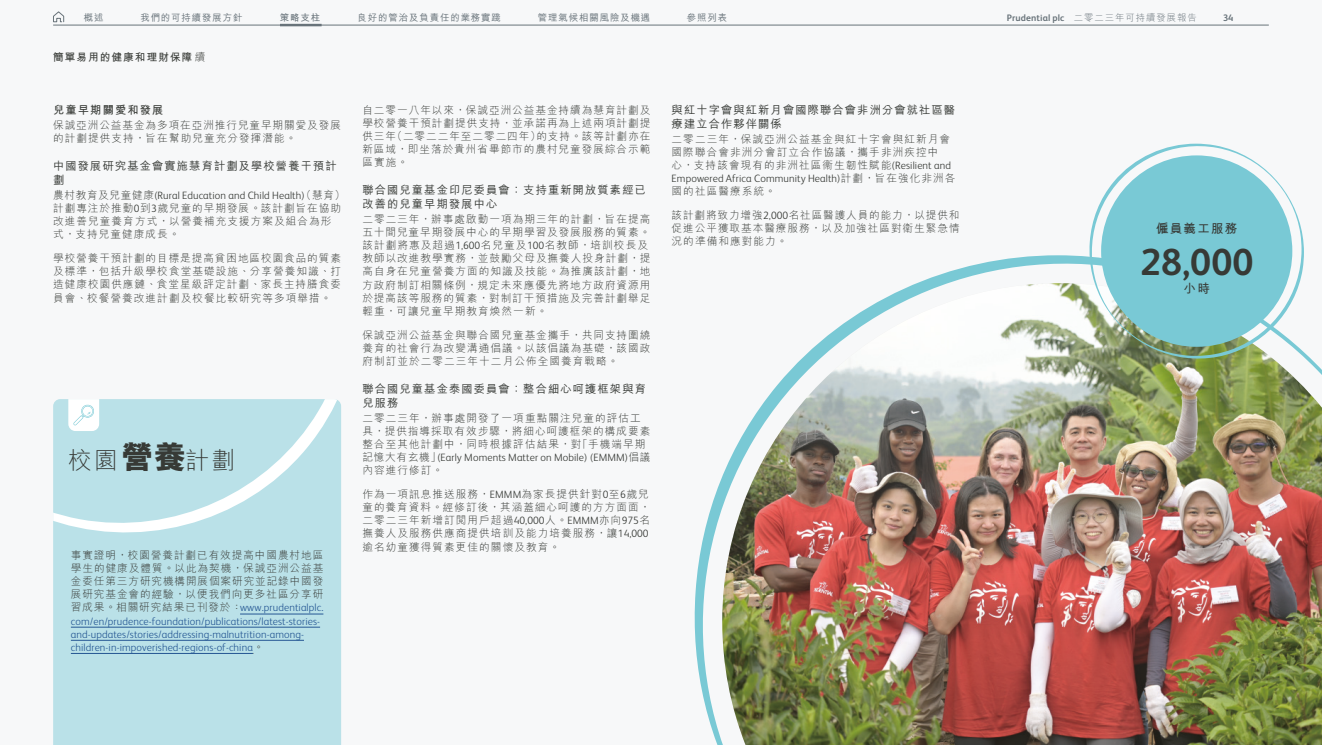
<style>
.page{position:relative;width:1322px;height:745px;background:#fff}
.page>*{position:absolute;margin:0;border:0;box-sizing:border-box;transform-origin:0 0}
.t1{font:700 37.5px "FS Albert Pro";color:#373a36}
.t2{font:300 23.75px "M Hei HK";color:#373a36}
.t3{font:700 12.5px "M Hei HK";letter-spacing:.1em;color:#373a36}
.t4{font:500 11.25px/13.8px "M Hei HK";letter-spacing:.1em;color:#373a36}
.t5{font:700 11.25px "M Hei HK";letter-spacing:.1em;color:#373a36}
.t6{font:300 10.62px/13.1px "M Hei HK";letter-spacing:.095em;color:#373a36}
.t7{font:300 10.62px/13.1px "FS Albert Pro";letter-spacing:.01em;color:#255793}
.t8{font:300 10.62px "FS Albert Pro";letter-spacing:.01em;color:#373a36}
.t9{font:700 10.62px "M Hei HK";letter-spacing:.1em;color:#373a36}
.t10{font:500 9.38px "M Hei HK";letter-spacing:.1em;color:#68737a}
.t11{font:700 9.38px "FS Albert Pro";letter-spacing:.01em;color:#68737a}
.t12{font:700 9.38px "M Hei HK";color:#68737a}
.s1{font-family:"M Hei HK";font-weight:300}
.s2{font-weight:300}
.s3{font-family:"M Hei HK"}
.s4{font-family:"FS Albert Pro"}
.s5{font-weight:800;font-size:32.5px}
.s6{font-family:"M Hei HK";color:#373a36}
</style>
<div class="page">
<div style="left:0;top:0;width:1322px;height:744px;background:#f7f8f9"></div>
<svg style="left:694px;top:255px;width:390px;height:489px"></svg>
<img style="left:722px;top:283px;width:600px;height:461px">
<div style="left:53px;top:552px;width:288px;height:192px;background:#bae1e8"></div>
<svg style="left:53px;top:399px;width:288px;height:153px;background:#bfe3e9"></svg>
<svg style="left:68px;top:399px;width:31px;height:32px"></svg>
<hr style="left:240px;top:613px;width:83px;height:1px;background:#255793">
<hr style="left:71px;top:626px;width:249px;height:1px;background:#255793">
<hr style="left:71px;top:639px;width:233px;height:1px;background:#255793">
<hr style="left:71px;top:652px;width:182px;height:1px;background:#255793">
<svg style="left:1084px;top:143px;width:220px;height:221px"></svg>
<div style="left:1101px;top:155px;width:191px;height:191px;background:#79c9d5;border-radius:50%"></div>
<hr style="left:53px;top:25px;width:1216px;height:1px;background:#68737a">
<hr style="left:280px;top:24px;width:42px;height:2px;background:#68737a">
<svg style="left:53px;top:11px;width:11px;height:11px"></svg>
<p class="t10" style="left:84px;top:11px;width:21px">概述</p>
<p class="t10" style="left:140px;top:11px;width:104px">我們的可持續發展方針</p>
<p class="t12" style="left:280px;top:11px;width:42px">策略支柱</p>
<p class="t10" style="left:357px;top:11px;width:145px">良好的管治及負責任的業務實踐</p>
<p class="t10" style="left:538px;top:11px;width:114px">管理氣候相關風險及機遇</p>
<p class="t10" style="left:687px;top:11px;width:42px">參照列表</p>
<p class="t11" style="left:1007px;top:11px;width:191px">Prudential plc <span class="s1">二零二三年可持續發展報告</span></p>
<p class="t11" style="left:1223px;top:11px;width:12px">34</p>
<p class="t9" style="left:53px;top:49px;width:154px">簡單易用的健康和理財保障<span class="s2">續</span></p>
<p class="t5" style="left:53px;top:102px;width:112px">兒童早期關愛和發展</p>
<p class="t6" style="left:53px;top:118px;width:289px">保誠亞洲公益基金為多項在亞洲推行兒童早期關愛及發展的計劃提供支持，旨在幫助兒童充分發揮潛能。</p>
<p class="t4" style="left:53px;top:158px;width:285px">中國發展研究基金會實施慧育計劃及學校營養干預計劃</p>
<p class="t8" style="left:53px;top:188px;width:293px"><span class="s3">農村教育及兒童健康</span>(Rural Education and Child Health)<span class="s3">（慧育）</span></p>
<p class="t6" style="left:53px;top:201px;width:289px">計劃專注於推動<span class="s4">0</span>到<span class="s4">3</span>歲兒童的早期發展。該計劃旨在協助改進善兒童養育方式，以營養補充支援方案及組合為形式，支持兒童健康成長。</p>
<p class="t6" style="left:53px;top:251px;width:289px;text-align:justify">學校營養干預計劃的目標是提高貧困地區校園食品的質素及標準，包括升級學校食堂基礎設施、分享營養知識、打造健康校園供應鏈、食堂星級評定計劃、家長主持膳食委員會、校餐營養改進計劃及校餐比較研究等多項舉措。</p>
<h2 class="t2" style="left:68px;top:447px;width:169px">校園<span class="s5">營養</span>計劃</h2>
<p class="t6" style="left:71px;top:548px;width:254px;text-align:justify">事實證明，校園營養計劃已有效提高中國農村地區學生的健康及體質。以此為契機，保誠亞洲公益基金委任第三方研究機構開展個案研究並記錄中國發展研究基金會的經驗，以便我們向更多社區分享研</p>
<p class="t7" style="left:71px;top:600px;width:254px"><span class="s6">習成果。相關研究結果已刊發於：</span>www.prudentialplc. com/en/prudence-foundation/publications/latest-stories&shy;and-updates/stories/addressing-malnutrition-among&shy;children-in-impoverished-regions-of-china<span class="s6">。</span></p>
<p class="t6" style="left:362px;top:103px;width:289px;text-align:justify">自二零一八年以來，保誠亞洲公益基金持續為慧育計劃及學校營養干預計劃提供支持，並承諾再為上述兩項計劃提供三年（二零二二年至二零二四年）的支持。該等計劃亦在新區域，即坐落於貴州省畢節市的農村兒童發展綜合示範區實施。</p>
<p class="t4" style="left:362px;top:182px;width:285px">聯合國兒童基金印尼委員會：支持重新開放質素經已改善的兒童早期發展中心</p>
<p class="t6" style="left:362px;top:212px;width:289px">二零二三年，辦事處啟動一項為期三年的計劃，旨在提高五十間兒童早期發展中心的早期學習及發展服務的質素。該計劃將惠及超過<span class="s4">1,600</span>名兒童及<span class="s4">100</span>名教師，培訓校長及教師以改進教學實務，並鼓勵父母及撫養人投身計劃，提高自身在兒童營養方面的知識及技能。為推廣該計劃，地方政府制訂相關條例，規定未來應優先將地方政府資源用於提高該等服務的質素，對制訂干預措施及完善計劃舉足輕重，可讓兒童早期教育煥然一新。</p>
<p class="t6" style="left:362px;top:328px;width:289px;text-align:justify">保誠亞洲公益基金與聯合國兒童基金攜手，共同支持圍繞養育的社會行為改變溝通倡議。以該倡議為基礎，該國政府制訂並於二零二三年十二月公佈全國養育戰略。</p>
<p class="t4" style="left:362px;top:380px;width:285px">聯合國兒童基金泰國委員會：整合細心呵護框架與育兒服務</p>
<p class="t6" style="left:362px;top:411px;width:289px">二零二三年，辦事處開發了一項重點關注兒童的評估工具，提供指導採取有效步驟，將細心呵護框架的構成要素整合至其他計劃中，同時根據評估結果，對「手機端早期</p>
<p class="t8" style="left:362px;top:450px;width:289px"><span class="s3">記憶大有玄機」</span>(Early Moments Matter on Mobile) (EMMM)<span class="s3">倡議</span></p>
<p class="t6" style="left:362px;top:463px;width:82px">內容進行修訂。</p>
<p class="t6" style="left:362px;top:487px;width:289px">作為一項訊息推送服務，<span class="s4">EMMM</span>為家長提供針對<span class="s4">0</span>至<span class="s4">6</span>歲兒童的養育資料。經修訂後，其涵蓋細心呵護的方方面面，二零二三年新增訂閱用戶超過<span class="s4">40,000</span>人。<span class="s4">EMMM</span>亦向<span class="s4">975</span>名撫養人及服務供應商提供培訓及能力培養服務，讓<span class="s4">14,000</span>逾名幼童獲得質素更佳的關懷及教育。</p>
<p class="t4" style="left:671px;top:102px;width:285px">與紅十字會與紅新月會國際聯合會非洲分會就社區醫療建立合作夥伴關係</p>
<p class="t6" style="left:671px;top:132px;width:281px">二零二三年，保誠亞洲公益基金與紅十字會與紅新月會國際聯合會非洲分會訂立合作協議，攜手非洲疾控中心，支持該會現有的非洲社區衞生韌性賦能<span class="s4">(Resilient and</span></p>
<p class="t8" style="left:671px;top:171px;width:285px">Empowered Africa Community Health)<span class="s3">計劃，旨在強化非洲各</span></p>
<p class="t6" style="left:671px;top:185px;width:106px">國的社區醫療系統。</p>
<p class="t6" style="left:671px;top:208px;width:289px;text-align:justify">該計劃將致力增強<span class="s4">2,000</span>名社區醫護人員的能力，以提供和促進公平獲取基本醫療服務，以及加強社區對衛生緊急情況的準備和應對能力。</p>
<p class="t3" style="left:1156px;top:220px;width:83px">僱員義工服務</p>
<h1 class="t1" style="left:1140px;top:235px;width:115px">28,000</h1>
<p class="t3" style="left:1183px;top:279px;width:28px">小時</p>
</div>
